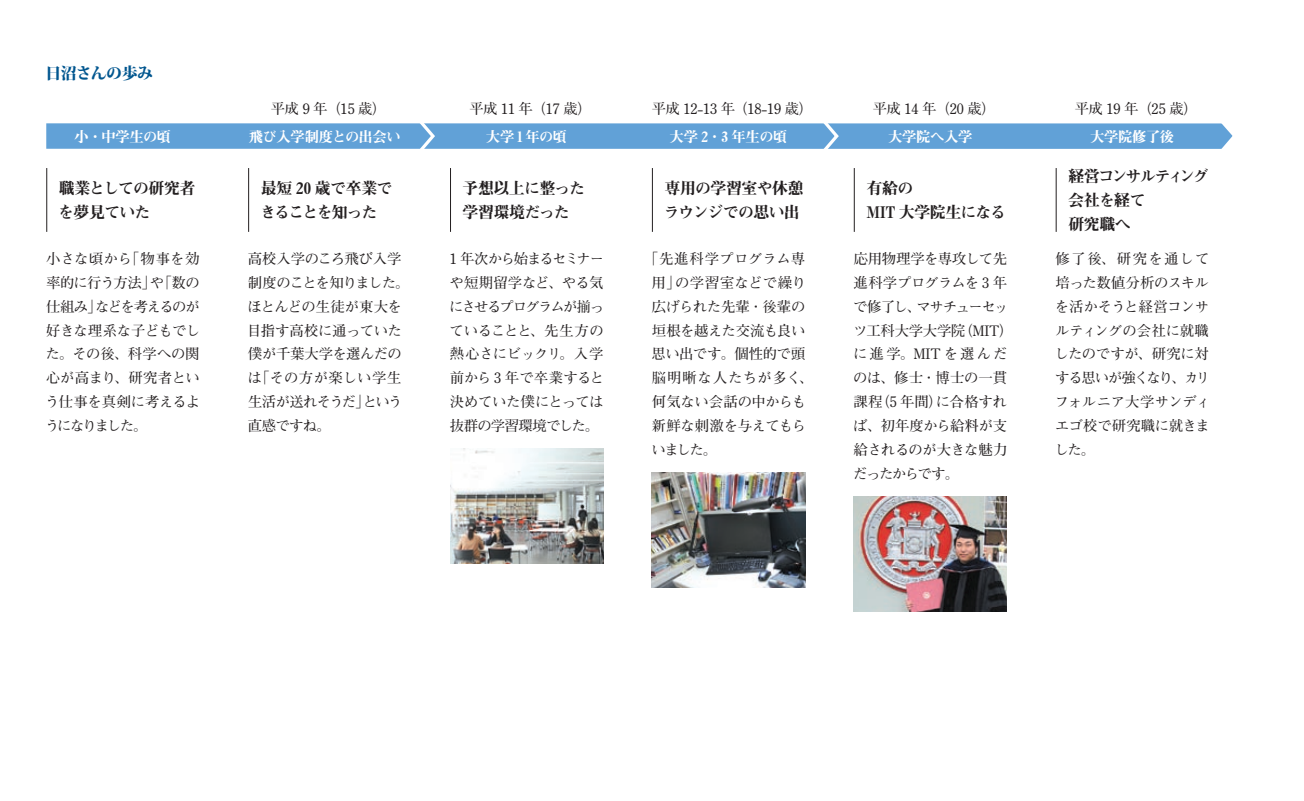
<style>
.page{position:relative;width:1304px;height:801px;background:#fff}
.page>*{position:absolute;margin:0;border:0;box-sizing:border-box;transform-origin:0 0}
.t1{font:15.97px/23.8px "Midashi Min Pro MA31";letter-spacing:-.045em;color:#231f20}
.t2{font:15.97px/23.8px "Midashi Min Pro MA31";letter-spacing:-.07em;color:#231f20}
.t3{font:15.97px/23.8px "Midashi Min Pro MA31";letter-spacing:-.025em;color:#231f20}
.t4{font:800 15.97px "Koz Min Pro";letter-spacing:-.04em;color:#00568f}
.t5{font:700 14.4px/23.8px "Futo Min A101 Pro";letter-spacing:-.025em;color:#231f20;text-align:justify}
.t6{font:14.4px "Midashi Min Pro MA31";letter-spacing:-.03em;color:#fff}
</style>
<div class="page">
<div style="left:46px;top:123px;width:1187px;height:26px;background:#61a1d7"></div>
<hr style="left:46px;top:168px;width:1px;height:64px;background:#231f20">
<hr style="left:248px;top:168px;width:1px;height:64px;background:#231f20">
<hr style="left:450px;top:168px;width:1px;height:64px;background:#231f20">
<img style="left:450px;top:448px;width:153px;height:115px">
<hr style="left:1056px;top:168px;width:1px;height:64px;background:#231f20">
<img style="left:854px;top:496px;width:153px;height:115px">
<hr style="left:854px;top:168px;width:1px;height:64px;background:#231f20">
<hr style="left:652px;top:168px;width:1px;height:64px;background:#231f20">
<img style="left:652px;top:472px;width:153px;height:115px">
<svg style="left:1221px;top:123px;width:12px;height:26px"></svg>
<svg style="left:413px;top:123px;width:24px;height:26px"></svg>
<svg style="left:817px;top:123px;width:24px;height:26px"></svg>
<p class="t4" style="left:46px;top:61px;width:109px">日沼さんの歩み</p>
<p class="t6" style="left:75px;top:125px;width:98px">小・中学生の頃</p>
<p class="t1" style="left:58px;top:174px;width:139px">職業としての研究者を夢見ていた</p>
<p class="t5" style="left:45px;top:244px;width:157px">小さな頃から「物事を効率的に行う方法」や「数の仕組み」などを考えるのが好きな理系な子どもでした。その後、科学への関心が高まり、研究者という仕事を真剣に考えるようになりました。</p>
<p class="t5" style="left:271px;top:94px;width:117px">平成 9 年（15 歳）</p>
<p class="t6" style="left:249px;top:125px;width:153px">飛び入学制度との出会い</p>
<p class="t1" style="left:260px;top:174px;width:134px">最短 20 歳で卒業できることを知った</p>
<p class="t5" style="left:247px;top:244px;width:164px;text-align:left">高校入学のころ飛び入学制度のことを知りました。ほとんどの生徒が東大を目指す高校に通っていた僕が千葉大学を選んだのは「その方が楽しい学生生活が送れそうだ」という直感ですね。</p>
<p class="t5" style="left:469px;top:94px;width:124px">平成 11 年（17 歳）</p>
<p class="t6" style="left:486px;top:125px;width:83px">大学１年の頃</p>
<p class="t1" style="left:463px;top:174px;width:124px">予想以上に整った学習環境だった</p>
<p class="t5" style="left:449px;top:244px;width:157px">1 年次から始まるセミナーや短期留学など、やる気にさせるプログラムが揃っていることと、先生方の熱心さにビックリ。入学前から3 年で卒業すると決めていた僕にとっては抜群の学習環境でした。</p>
<p class="t5" style="left:652px;top:94px;width:163px">平成 12-13 年（18-19 歳）</p>
<p class="t6" style="left:670px;top:125px;width:119px">大学 2・3 年生の頃</p>
<p class="t1" style="left:664px;top:174px;width:141px">専用の学習室や休憩ラウンジでの思い出</p>
<p class="t5" style="left:651px;top:244px;width:163px;text-align:left;text-indent:-7px">「先進科学プログラム専用」の学習室などで繰り広げられた先輩・後輩の垣根を越えた交流も良い思い出です。個性的で頭脳明晰な人たちが多く、何気ない会話の中からも新鮮な刺激を与えてもらいました。</p>
<p class="t5" style="left:873px;top:94px;width:125px">平成 14 年（20 歳）</p>
<p class="t6" style="left:888px;top:125px;width:86px">大学院へ入学</p>
<p class="t3" style="left:866px;top:174px;width:141px">有給の<br>MIT 大学院生になる</p>
<p class="t5" style="left:853px;top:244px;width:162px;text-align:left">応用物理学を専攻して先進科学プログラムを 3 年で修了し、マサチューセッツ工科大学大学院（MIT）に進学。MITを選んだのは、修士・博士の一貫課程（5 年間）に合格すれば、初年度から給料が支給されるのが大きな魅力だったからです。</p>
<p class="t5" style="left:1075px;top:94px;width:125px">平成 19 年（25 歳）</p>
<p class="t6" style="left:1090px;top:125px;width:86px">大学院修了後</p>
<p class="t2" style="left:1068px;top:163px;width:142px">経営コンサルティング会社を経て<br>研究職へ</p>
<p class="t5" style="left:1054px;top:244px;width:158px">修了後、研究を通して培った数値分析のスキルを活かそうと経営コンサルティングの会社に就職したのですが、研究に対する思いが強くなり、カリフォルニア大学サンディエゴ校で研究職に就きました。</p>
</div>
